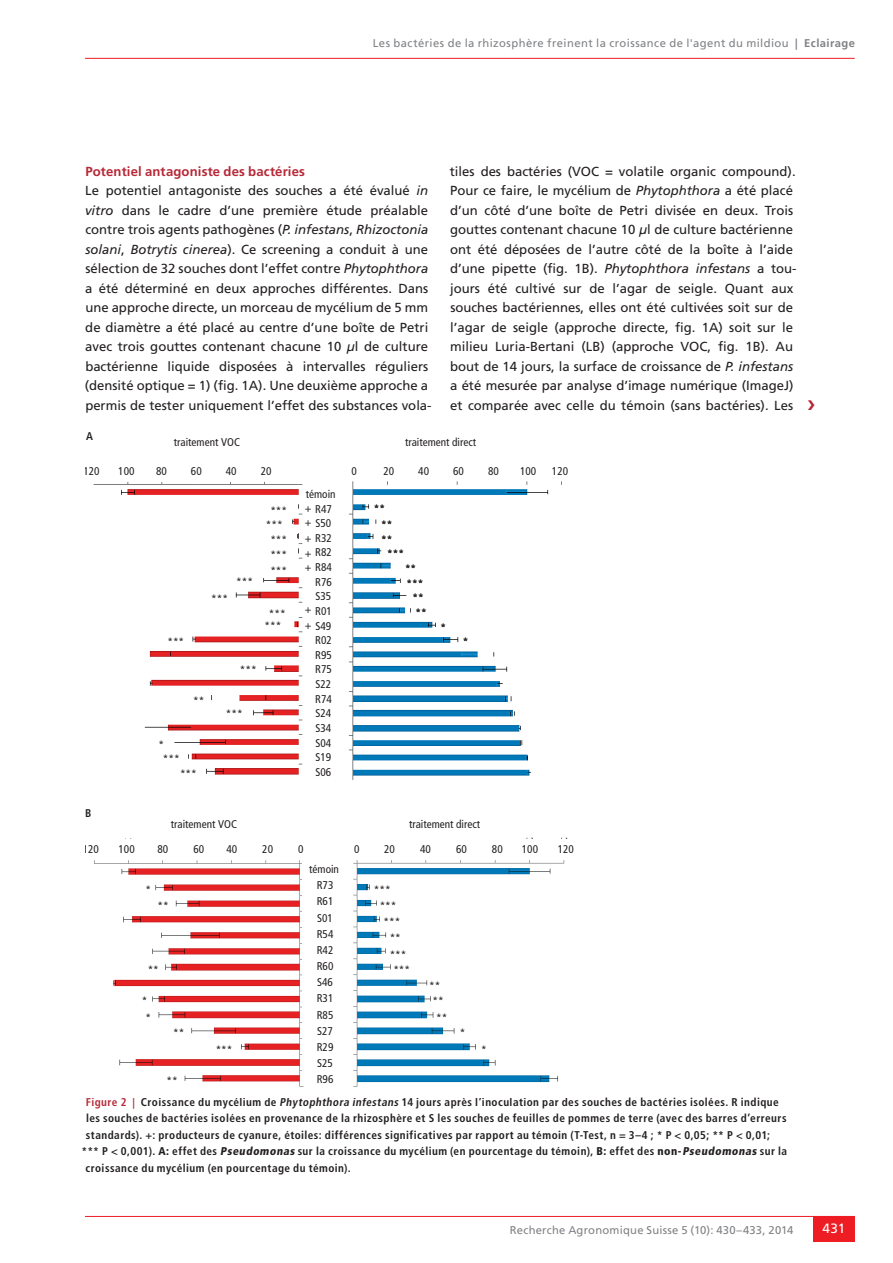
<style>
.page{position:relative;width:893px;height:1263px;background:#fff}
.page>*{position:absolute;margin:0;border:0;box-sizing:border-box;transform-origin:0 0}
.t1{font:13.5px "Frutiger LT Std";color:#fff}
.t2{font:13.2px/19.5px "Frutiger LT Std";color:#231f20}
.t3{font:700 condensed 11.25px "Frutiger LT Std";letter-spacing:.04em;color:#231f20}
.t4{font:condensed 11.25px/14.7px "Frutiger LT Std";color:#231f20;text-align:center}
.t5{font:11.25px "Frutiger LT Std";letter-spacing:.035em;color:#808285}
.s1{font-weight:700}
.s2{font-weight:700;color:#b72837}
.s3{font-style:italic}
.s4{color:#b72837}
.s5{font-weight:900}
.s6{font-weight:900;font-style:italic}
</style>
<div class="page">
<hr style="left:85px;top:58px;width:770px;height:1px;background:#ee1d23">
<hr style="left:85px;top:1216px;width:770px;height:1px;background:#ee1d23">
<div style="left:813px;top:1216px;width:42px;height:26px;background:#ee1d23"></div>
<img style="left:348px;top:481px;width:214px;height:299px">
<img style="left:93px;top:481px;width:210px;height:294px">
<img style="left:94px;top:838px;width:210px;height:249px">
<img style="left:353px;top:837px;width:215px;height:250px">
<div style="left:85px;top:839px;width:228px;height:20px;background:#fff"></div>
<div style="left:341px;top:839px;width:238px;height:20px;background:#fff"></div>
<div style="left:303px;top:862px;width:48px;height:223px;background:#fff"></div>
<p class="t5" style="left:373px;top:36px;width:484px">Les bactéries de la rhizosphère freinent la croissance de l'agent du mildiou <span class="s1">| Eclairage</span></p>
<p class="t2" style="left:85px;top:161px;width:348px"><span class="s2">Potentiel antagoniste des bactéries<br></span>Le potentiel antagoniste des souches a été évalué <span class="s3">in vitro</span> dans le cadre d’une première étude préalable contre trois agents pathogènes (<span class="s3">P. infestans</span>, <span class="s3">Rhizoctonia solani</span>, <span class="s3">Botrytis cinerea</span>). Ce screening a conduit à une sélection de 32 souches dont l’effet contre <span class="s3">Phytophthora </span>a été déterminé en deux approches différentes. Dans une approche directe, un morceau de mycélium de 5 mm de diamètre a été placé au centre d’une boîte de Petri avec trois gouttes contenant chacune 10 <span class="s3">μ</span>l de culture bactérienne liquide disposées à intervalles réguliers (densité optique = 1) (fig. 1A). Une deuxième approche a permis de tester uniquement l’effet des substances vola-</p>
<p class="t2" style="left:450px;top:161px;width:348px">tiles des bactéries (VOC = volatile organic compound).<br>Pour ce faire, le mycélium de <span class="s3">Phytophthora</span> a été placé d’un côté d’une boîte de Petri divisée en deux. Trois gouttes contenant chacune 10 <span class="s3">μ</span>l de culture bactérienne ont été déposées de l’autre côté de la boîte à l’aide d’une pipette (fig. 1B). <span class="s3">Phytophthora infestans</span> a tou&shy;jours été cultivé sur de l’agar de seigle. Quant aux souches bactériennes, elles ont été cultivées soit sur de l’agar de seigle (approche directe, fig. 1A) soit sur le milieu Luria-Bertani (LB) (approche VOC, fig. 1B). Au bout de 14 jours, la surface de croissance de <span class="s3">P. infestans </span>a été mesurée par analyse d’image numérique (ImageJ) et comparée avec celle du témoin (sans bactéries). Les</p>
<p class="t3" style="left:86px;top:429px;width:8px">A</p>
<p class="t4" style="left:174px;top:435px;width:68px">traitement VOC</p>
<p class="t4" style="left:405px;top:435px;width:73px">traitement direct</p>
<p class="t4" style="left:83px;top:463px;width:18px">120</p>
<p class="t4" style="left:118px;top:463px;width:18px">100</p>
<p class="t4" style="left:156px;top:463px;width:12px">80</p>
<p class="t4" style="left:191px;top:463px;width:12px">60</p>
<p class="t4" style="left:226px;top:463px;width:12px">40</p>
<p class="t4" style="left:261px;top:463px;width:12px">20</p>
<p class="t4" style="left:351px;top:463px;width:7px">0</p>
<p class="t4" style="left:383px;top:463px;width:12px">20</p>
<p class="t4" style="left:418px;top:463px;width:12px">40</p>
<p class="t4" style="left:453px;top:463px;width:12px">60</p>
<p class="t4" style="left:488px;top:463px;width:12px">80</p>
<p class="t4" style="left:520px;top:463px;width:18px">100</p>
<p class="t4" style="left:552px;top:463px;width:18px">120</p>
<p class="t4" style="left:305px;top:487px;width:32px">témoin + R47 + S50 + R32 + R82 + R84<br>R76<br>S35<br>R01<br>+ S49<br>R02<br>R95<br>R75<br>S22<br>R74<br>S24<br>S34<br>S04<br>S19<br>S06</p>
<p class="t4" style="left:374px;top:502px;width:13px">**</p>
<p class="t4" style="left:381px;top:532px;width:13px">**</p>
<p class="t4" style="left:270px;top:503px;width:18px">***</p>
<p class="t4" style="left:270px;top:532px;width:18px">***</p>
<p class="t4" style="left:381px;top:517px;width:13px">**</p>
<p class="t4" style="left:266px;top:518px;width:18px">***</p>
<p class="t4" style="left:387px;top:546px;width:18px">***</p>
<p class="t4" style="left:270px;top:548px;width:18px">***</p>
<p class="t4" style="left:405px;top:562px;width:13px">**</p>
<p class="t4" style="left:270px;top:564px;width:18px">***</p>
<p class="t4" style="left:236px;top:575px;width:18px">***</p>
<p class="t4" style="left:406px;top:577px;width:18px">***</p>
<p class="t4" style="left:412px;top:591px;width:13px">**</p>
<p class="t4" style="left:211px;top:592px;width:18px">***</p>
<p class="t4" style="left:305px;top:602px;width:8px">+</p>
<p class="t4" style="left:415px;top:605px;width:13px">**</p>
<p class="t4" style="left:269px;top:607px;width:18px">***</p>
<p class="t4" style="left:264px;top:619px;width:18px">***</p>
<p class="t4" style="left:440px;top:620px;width:7px">*</p>
<p class="t4" style="left:167px;top:634px;width:18px">***</p>
<p class="t4" style="left:463px;top:634px;width:7px">*</p>
<p class="t4" style="left:240px;top:663px;width:18px">***</p>
<p class="t4" style="left:193px;top:694px;width:13px">**</p>
<p class="t4" style="left:226px;top:707px;width:18px">***</p>
<p class="t4" style="left:158px;top:737px;width:7px">*</p>
<p class="t4" style="left:163px;top:752px;width:18px">***</p>
<p class="t4" style="left:180px;top:767px;width:18px">***</p>
<p class="t3" style="left:85px;top:807px;width:8px">B</p>
<p class="t4" style="left:171px;top:817px;width:68px">traitement VOC</p>
<p class="t4" style="left:409px;top:817px;width:73px">traitement direct</p>
<p class="t4" style="left:83px;top:842px;width:18px">120</p>
<p class="t4" style="left:119px;top:842px;width:18px">100</p>
<p class="t4" style="left:157px;top:842px;width:12px">80</p>
<p class="t4" style="left:193px;top:842px;width:12px">60</p>
<p class="t4" style="left:226px;top:842px;width:12px">40</p>
<p class="t4" style="left:262px;top:842px;width:12px">20</p>
<p class="t4" style="left:298px;top:842px;width:7px">0</p>
<p class="t4" style="left:354px;top:842px;width:7px">0</p>
<p class="t4" style="left:384px;top:842px;width:12px">20</p>
<p class="t4" style="left:420px;top:842px;width:12px">40</p>
<p class="t4" style="left:456px;top:842px;width:12px">60</p>
<p class="t4" style="left:492px;top:842px;width:12px">80</p>
<p class="t4" style="left:522px;top:842px;width:18px">100</p>
<p class="t4" style="left:558px;top:842px;width:18px">120</p>
<p class="t4" style="left:309px;top:861px;width:31px;line-height:16.2px">témoin<br>R73<br>R61<br>S01<br>R54<br>R42<br>R60<br>S46<br>R31<br>R85<br>S27<br>R29<br>S25<br>R96</p>
<p class="t4" style="left:374px;top:883px;width:18px">***</p>
<p class="t4" style="left:145px;top:883px;width:7px">*</p>
<p class="t4" style="left:380px;top:899px;width:18px">***</p>
<p class="t4" style="left:157px;top:899px;width:13px">**</p>
<p class="t4" style="left:384px;top:915px;width:18px">***</p>
<p class="t4" style="left:390px;top:930px;width:13px">**</p>
<p class="t4" style="left:390px;top:947px;width:18px">***</p>
<p class="t4" style="left:148px;top:963px;width:13px">**</p>
<p class="t4" style="left:393px;top:963px;width:18px">***</p>
<p class="t4" style="left:429px;top:979px;width:13px">**</p>
<p class="t4" style="left:142px;top:993px;width:11px;line-height:16.2px">* *</p>
<p class="t4" style="left:432px;top:994px;width:13px">**</p>
<p class="t4" style="left:436px;top:1010px;width:13px">**</p>
<p class="t4" style="left:173px;top:1026px;width:13px">**</p>
<p class="t4" style="left:460px;top:1026px;width:7px">*</p>
<p class="t4" style="left:216px;top:1042px;width:18px">***</p>
<p class="t4" style="left:481px;top:1042px;width:7px">*</p>
<p class="t4" style="left:166px;top:1074px;width:13px">**</p>
<p class="t3" style="left:86px;top:1095px;width:694px"><span class="s4">Figure 2 |</span> Croissance du mycélium de <span class="s3">Phytophthora infestans</span> 14 jours après l’inoculation par des souches de bactéries isolées. R indique</p>
<p class="t3" style="left:86px;top:1111px;width:702px">les souches de bactéries isolées en provenance de la rhizosphère et S les souches de feuilles de pommes de terre (avec des barres d’erreurs</p>
<p class="t3" style="left:86px;top:1128px;width:686px">standards). +: producteurs de cyanure, étoiles: différences significatives par rapport au témoin (T-Test, n = 3–4 ; * P &lt; 0,05; ** P &lt; 0,01;</p>
<p class="t3" style="left:81px;top:1144px;width:707px">*** P &lt; 0,001). <span class="s5">A:</span> effet des <span class="s6">Pseudomonas</span> sur la croissance du mycélium (en pourcentage du témoin), <span class="s5">B:</span> effet des <span class="s5">non-</span><span class="s6">Pseudomonas</span> sur la</p>
<p class="t3" style="left:86px;top:1161px;width:267px">croissance du mycélium (en pourcentage du témoin).</p>
<p class="t5" style="left:510px;top:1223px;width:285px">Recherche Agronomique Suisse 5 (10): 430–433, 2014</p>
<p class="t1" style="left:823px;top:1221px;width:24px">431</p>
</div>
